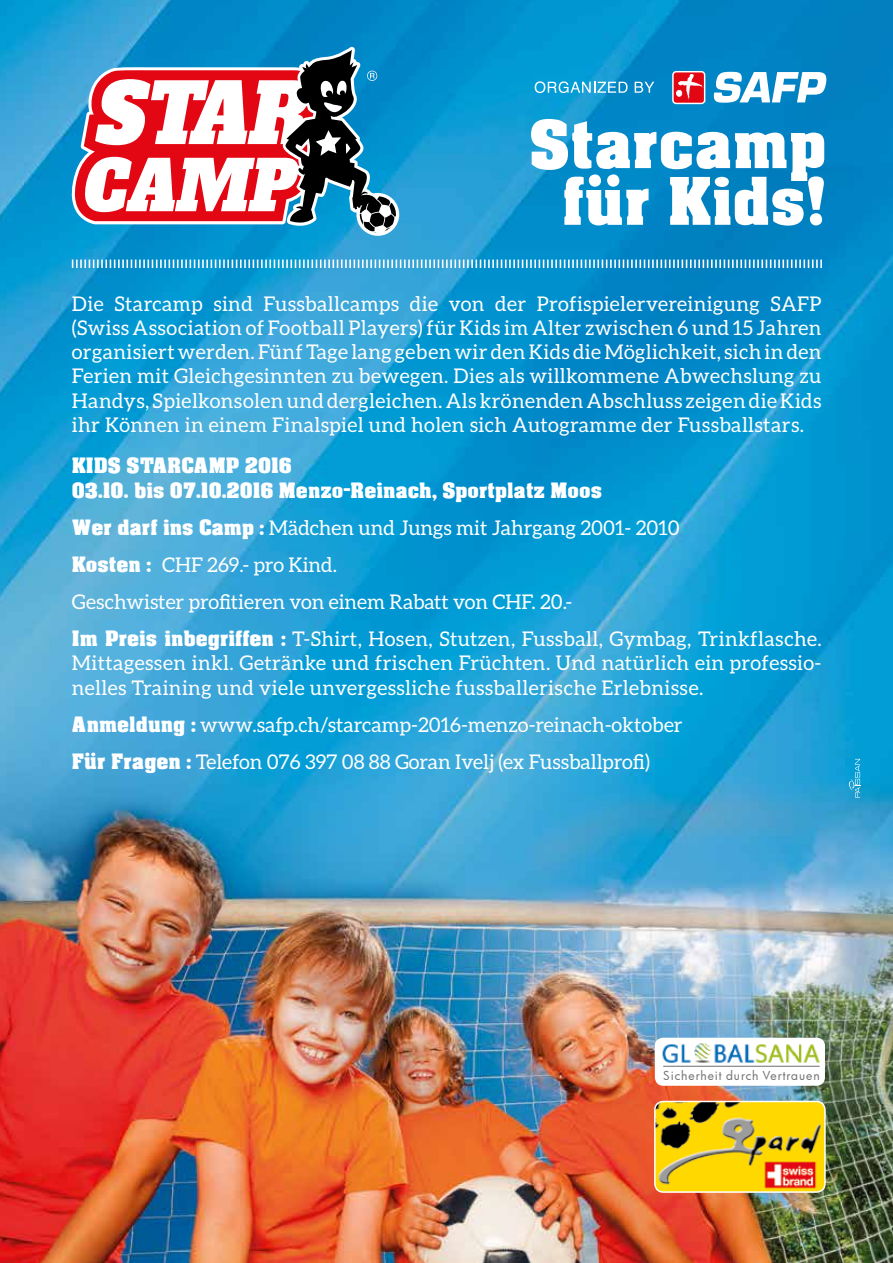
<style>
.page{position:relative;width:893px;height:1263px;background:#fff}
.page>*{position:absolute;margin:0;border:0;box-sizing:border-box;transform-origin:0 0}
.t1{font:63px/56.7px "Acme Font";color:#fff;text-align:center}
.t2{font:20.25px/24.3px "Aleo";letter-spacing:.02em;color:#fff;text-align:justify}
.t3{font:20.25px/37px "Aleo";color:#fff}
.t4{font:20.25px/24.3px "Acme Font";color:#fff}
.t5{font:12px "Futura";letter-spacing:.075em;color:#706f6f}
.s1{font-family:"Acme Font"}
</style>
<div class="page">
<img style="left:0;top:0;width:893px;height:1263px">
<svg style="left:72px;top:260px;width:750px;height:8px"></svg>
<svg style="left:848px;top:759px;width:12px;height:38px"></svg>
<svg style="left:72px;top:47px;width:327px;height:189px"></svg>
<svg style="left:75px;top:50px;width:321px;height:183px"></svg>
<div style="left:655px;top:1038px;width:170px;height:48px;background:#fff;border-radius:9px"></div>
<img style="left:655px;top:1039px;width:170px;height:27px">
<hr style="left:663px;top:1066px;width:157px;height:1px;background:#706f6f">
<img style="left:655px;top:1101px;width:170px;height:91px">
<div style="left:654px;top:1101px;width:172px;height:92px;border:2px solid #fff;border-radius:9px"></div>
<svg style="left:535px;top:81px;width:93px;height:12px"></svg>
<svg style="left:635px;top:82px;width:19px;height:11px"></svg>
<svg style="left:671px;top:42px;width:156px;height:64px"></svg>
<h1 class="t1" style="left:529px;top:115px;width:299px">Starcamp für Kids!</h1>
<p class="t2" style="left:72px;top:291px;width:751px">Die Starcamp sind Fussballcamps die von der Profispielervereinigung SAFP (Swiss Association of Football Players) für Kids im Alter zwischen 6 und 15 Jahren organisiert werden. Fünf Tage lang geben wir den Kids die Möglichkeit, sich in den Ferien mit Gleichgesinnten zu bewegen. Dies als willkommene Abwechslung zu Handys, Spielkonsolen und dergleichen. Als krönenden Abschluss zeigen die Kids ihr Können in einem Finalspiel und holen sich Autogramme der Fussballstars.</p>
<p class="t4" style="left:72px;top:453px;width:532px">KIDS STARCAMP 2016<br>03.10. bis 07.10.2016 Menzo-Reinach, Sportplatz Moos</p>
<p class="t3" style="left:72px;top:509px;width:751px"><span class="s1">Wer darf ins Camp :</span> Mädchen und Jungs mit Jahrgang 2001- 2010<br><span class="s1">Kosten :</span> CHF 269.- pro Kind.<br>Geschwister profitieren von einem Rabatt von CHF. 20.-<br><span class="s1">Im Preis inbegriffen :</span> T-Shirt, Hosen, Stutzen, Fussball, Gymbag, Trinkflasche.</p>
<p class="t2" style="left:72px;top:650px;width:751px">Mittagessen inkl. Getränke und frischen Früchten. Und natürlich ein professio&shy;nelles Training und viele unvergessliche fussballerische Erlebnisse.</p>
<p class="t3" style="left:72px;top:705px;width:612px"><span class="s1">Anmeldung :</span> www.safp.ch/starcamp-2016-menzo-reinach-oktober<br><span class="s1">Für Fragen :</span> Telefon 076 397 08 88 Goran Ivelj (ex Fussballprofi)</p>
<p class="t5" style="left:663px;top:1067px;width:158px">Sicherheit durch Vertrauen</p>
</div>
